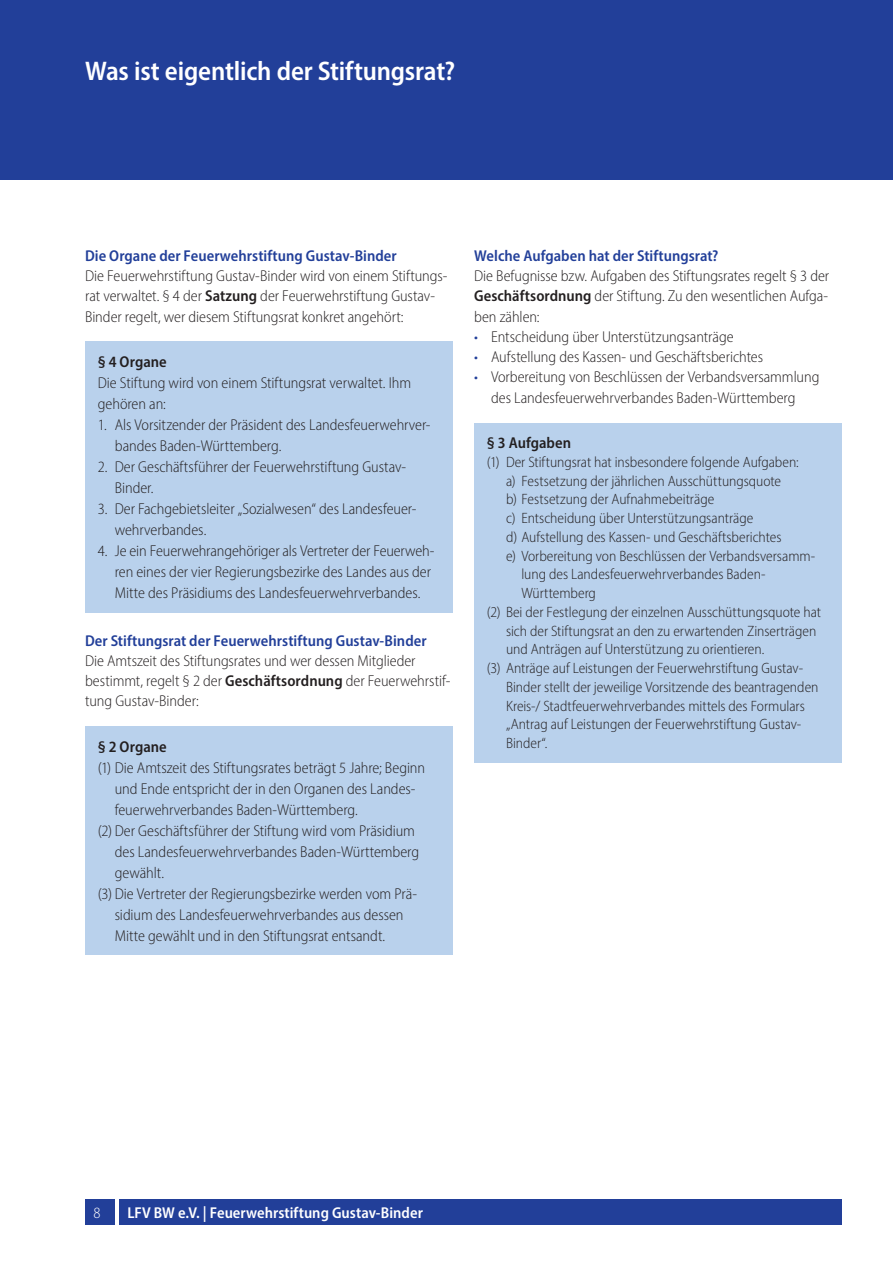
<style>
.page{position:relative;width:893px;height:1263px;background:#fff}
.page>*{position:absolute;margin:0;border:0;box-sizing:border-box;transform-origin:0 0}
.t1{font:600 semi-condensed 27px "Myriad Pro";letter-spacing:-.005em;color:#fff}
.t2{font:300 semi-condensed 15.75px/20.2px "Myriad Pro";letter-spacing:-.005em;color:#231f20}
.t3{font:600 semi-condensed 15.75px "Myriad Pro";color:#223f99}
.t4{font:600 semi-condensed 15.75px "Myriad Pro";color:#fff}
.t5{font:600 semi-condensed 15.75px "Myriad Pro";color:#231f20}
.t6{font:300 semi-condensed 15.75px "Myriad Pro";color:#fff}
.t7{font:300 semi-condensed 15px "Myriad Pro";color:#231f20}
.s1{font-weight:600}
.s2{color:#223f99}
</style>
<div class="page">
<div style="left:0;top:0;width:893px;height:180px;background:#223f99"></div>
<div style="left:85px;top:342px;width:368px;height:271px;background:#b9d1ec"></div>
<div style="left:85px;top:727px;width:368px;height:228px;background:#b9d1ec"></div>
<div style="left:474px;top:423px;width:368px;height:340px;background:#b9d1ec"></div>
<div style="left:85px;top:1199px;width:30px;height:26px;background:#223f99"></div>
<div style="left:119px;top:1199px;width:723px;height:26px;background:#223f99"></div>
<h1 class="t1" style="left:85px;top:57px;width:371px">Was ist eigentlich der Stiftungsrat?</h1>
<p class="t3" style="left:85px;top:248px;width:313px">Die Organe der Feuerwehrstiftung Gustav-Binder</p>
<p class="t2" style="left:85px;top:266px;width:364px">Die Feuerwehrstiftung Gustav-Binder wird von einem Stiftungs&shy;rat verwaltet. § 4 der <span class="s1">Satzung</span> der Feuerwehrstiftung Gustav-<br>Binder regelt, wer diesem Stiftungsrat konkret angehört:</p>
<p class="t5" style="left:98px;top:354px;width:70px">§ 4 Organe</p>
<p class="t2" style="left:98px;top:373px;width:315px;line-height:21px">Die Stiftung wird von einem Stiftungsrat verwaltet. Ihm gehören an:</p>
<p class="t2" style="left:115px;top:415px;width:317px;line-height:21px;text-indent:-17px">1. Als Vorsitzender der Präsident des Landesfeuerwehrver&shy;bandes Baden-Württemberg.</p>
<p class="t2" style="left:115px;top:457px;width:293px;line-height:21px;text-indent:-17px">2. Der Geschäftsführer der Feuerwehrstiftung Gustav-<br>Binder.</p>
<p class="t2" style="left:115px;top:499px;width:303px;line-height:21px;text-indent:-17px">3. Der Fachgebietsleiter „Sozialwesen“ des Landesfeuer&shy;wehrverbandes.</p>
<p class="t2" style="left:115px;top:541px;width:321px;line-height:21px;text-indent:-17px">4. Je ein Feuerwehrangehöriger als Vertreter der Feuerweh&shy;ren eines der vier Regierungsbezirke des Landes aus der<br>Mitte des Präsidiums des Landesfeuerwehrverbandes.</p>
<p class="t3" style="left:85px;top:632px;width:343px">Der Stiftungsrat der Feuerwehrstiftung Gustav-Binder</p>
<p class="t2" style="left:85px;top:651px;width:367px">Die Amtszeit des Stiftungsrates und wer dessen Mitglieder bestimmt, regelt § 2 der <span class="s1">Geschäftsordnung</span> der Feuerwehrstif&shy;tung Gustav-Binder:</p>
<p class="t5" style="left:98px;top:739px;width:70px">§ 2 Organe</p>
<p class="t2" style="left:98px;top:758px;width:329px">(1) Die Amtszeit des Stiftungsrates beträgt 5 Jahre; Beginn</p>
<p class="t2" style="left:115px;top:779px;width:302px">und Ende entspricht der in den Organen des Landes-</p>
<p class="t2" style="left:115px;top:800px;width:245px">feuerwehrverbandes Baden-Württemberg.</p>
<p class="t2" style="left:98px;top:821px;width:319px">(2) Der Geschäftsführer der Stiftung wird vom Präsidium</p>
<p class="t2" style="left:115px;top:842px;width:306px">des Landesfeuerwehrverbandes Baden-Württemberg</p>
<p class="t2" style="left:115px;top:863px;width:51px">gewählt.</p>
<p class="t2" style="left:98px;top:884px;width:321px">(3) Die Vertreter der Regierungsbezirke werden vom Prä-</p>
<p class="t2" style="left:115px;top:905px;width:290px">sidium des Landesfeuerwehrverbandes aus dessen</p>
<p class="t2" style="left:115px;top:926px;width:272px">Mitte gewählt und in den Stiftungsrat entsandt.</p>
<p class="t3" style="left:474px;top:248px;width:246px">Welche Aufgaben hat der Stiftungsrat?</p>
<p class="t2" style="left:474px;top:266px;width:357px;text-align:justify">Die Befugnisse bzw. Aufgaben des Stiftungsrates regelt § 3 der <span class="s1">Geschäftsordnung</span> der Stiftung. Zu den wesentlichen Aufga&shy;ben zählen:</p>
<p class="t2" style="left:474px;top:327px;width:261px"><span class="s2">•</span> Entscheidung über Unterstützungsanträge</p>
<p class="t2" style="left:474px;top:347px;width:290px"><span class="s2">•</span> Aufstellung des Kassen- und Geschäftsberichtes</p>
<p class="t2" style="left:474px;top:368px;width:347px;text-align:center"><span class="s2">•</span> Vorbereitung von Beschlüssen der Verbandsversammlung des Landesfeuerwehrverbandes Baden-Württemberg</p>
<p class="t5" style="left:487px;top:435px;width:86px">§ 3 Aufgaben</p>
<p class="t7" style="left:487px;top:455px;width:313px">(1) Der Stiftungsrat hat insbesondere folgende Aufgaben:</p>
<p class="t7" style="left:506px;top:473px;width:277px">a) Festsetzung der jährlichen Ausschüttungsquote</p>
<p class="t7" style="left:506px;top:492px;width:210px">b) Festsetzung der Aufnahmebeiträge</p>
<p class="t7" style="left:506px;top:511px;width:249px">c) Entscheidung über Unterstützungsanträge</p>
<p class="t7" style="left:506px;top:530px;width:277px">d) Aufstellung des Kassen- und Geschäftsberichtes</p>
<p class="t7" style="left:506px;top:548px;width:311px">e) Vorbereitung von Beschlüssen der Verbandsversamm-</p>
<p class="t7" style="left:521px;top:567px;width:246px">lung des Landesfeuerwehrverbandes Baden-</p>
<p class="t7" style="left:521px;top:586px;width:76px">Württemberg</p>
<p class="t7" style="left:487px;top:605px;width:336px">(2) Bei der Festlegung der einzelnen Ausschüttungsquote hat</p>
<p class="t7" style="left:506px;top:623px;width:312px">sich der Stiftungsrat an den zu erwartenden Zinserträgen</p>
<p class="t7" style="left:506px;top:642px;width:260px">und Anträgen auf Unterstützung zu orientieren.</p>
<p class="t7" style="left:487px;top:661px;width:318px">(3) Anträge auf Leistungen der Feuerwehrstiftung Gustav-</p>
<p class="t7" style="left:506px;top:680px;width:314px">Binder stellt der jeweilige Vorsitzende des beantragenden</p>
<p class="t7" style="left:506px;top:698px;width:300px">Kreis-/ Stadtfeuerwehrverbandes mittels des Formulars</p>
<p class="t7" style="left:506px;top:717px;width:297px">„Antrag auf Leistungen der Feuerwehrstiftung Gustav-</p>
<p class="t7" style="left:506px;top:736px;width:43px">Binder“.</p>
<p class="t6" style="left:94px;top:1205px;width:9px">8</p>
<p class="t4" style="left:128px;top:1206px;width:297px">LFV BW e.V. | Feuerwehrstiftung Gustav-Binder</p>
</div>
